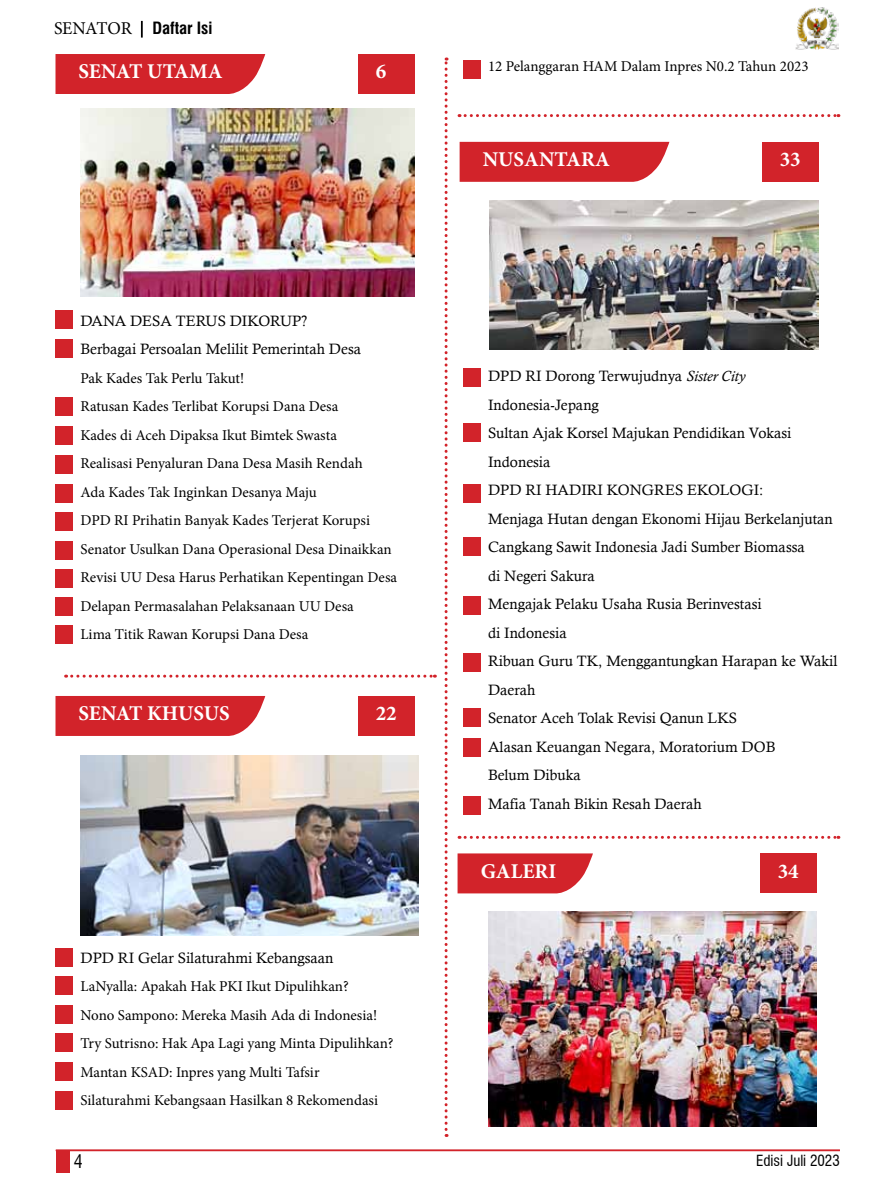
<style>
.page{position:relative;width:893px;height:1191px;background:#fff}
.page>*{position:absolute;margin:0;border:0;box-sizing:border-box;transform-origin:0 0}
.t1{font:700 21px "Minion Pro";color:#fff}
.t2{font:condensed 18px "Swiss 721 BT";color:#000}
.t3{font:700 condensed 16.5px "Swiss 721 BT";color:#000}
.t4{font:15px/28.5px "Minion Pro";color:#000}
.t5{font:15px/28.5px "Calisto";color:#000}
.t6{font:condensed 15px "Swiss 721 BT";color:#000}
.s1{font-family:"Minion Pro";font-weight:400;font-stretch:normal;font-size:18px}
.s2{font-style:italic}
</style>
<div class="page">
<div style="left:56px;top:1150px;width:13px;height:23px;background:#d2232a"></div>
<hr style="left:56px;top:1149px;width:784px;height:2px;background:#d2232a">
<svg style="left:141px;top:21px;width:2px;height:17px"></svg>
<img style="left:796px;top:8px;width:43px;height:42px">
<svg style="left:458px;top:853px;width:135px;height:40px;background:#d5363c"></svg>
<div style="left:760px;top:853px;width:57px;height:40px;background:#d2232a"></div>
<div style="left:56px;top:54px;width:209px;height:40px;background:#d2232a"></div>
<div style="left:358px;top:54px;width:57px;height:40px;background:#d2232a"></div>
<div style="left:56px;top:696px;width:209px;height:40px;background:#d2232a"></div>
<div style="left:358px;top:696px;width:57px;height:40px;background:#d2232a"></div>
<div style="left:56px;top:310px;width:17px;height:19px;background:#d2232a"></div>
<div style="left:56px;top:340px;width:17px;height:18px;background:#d2232a"></div>
<div style="left:56px;top:398px;width:17px;height:18px;background:#d2232a"></div>
<svg style="left:460px;top:142px;width:209px;height:40px;background:#d42e35"></svg>
<div style="left:762px;top:142px;width:57px;height:40px;background:#d2232a"></div>
<svg style="left:66px;top:674px;width:369px;height:3px"></svg>
<svg style="left:445px;top:58px;width:3px;height:1079px"></svg>
<div style="left:463px;top:368px;width:17px;height:18px;background:#d2232a"></div>
<div style="left:463px;top:596px;width:17px;height:18px;background:#d2232a"></div>
<div style="left:463px;top:653px;width:17px;height:18px;background:#d2232a"></div>
<div style="left:463px;top:709px;width:17px;height:18px;background:#d2232a"></div>
<div style="left:56px;top:426px;width:17px;height:18px;background:#d2232a"></div>
<div style="left:56px;top:948px;width:17px;height:18px;background:#d2232a"></div>
<div style="left:56px;top:1005px;width:17px;height:18px;background:#d2232a"></div>
<div style="left:56px;top:455px;width:17px;height:18px;background:#d2232a"></div>
<div style="left:56px;top:484px;width:17px;height:18px;background:#d2232a"></div>
<div style="left:463px;top:738px;width:17px;height:18px;background:#d2232a"></div>
<div style="left:56px;top:512px;width:17px;height:18px;background:#d2232a"></div>
<div style="left:56px;top:541px;width:17px;height:19px;background:#d2232a"></div>
<div style="left:56px;top:569px;width:17px;height:18px;background:#d2232a"></div>
<div style="left:56px;top:625px;width:17px;height:18px;background:#d2232a"></div>
<div style="left:56px;top:1033px;width:17px;height:18px;background:#d2232a"></div>
<svg style="left:459px;top:836px;width:380px;height:3px"></svg>
<div style="left:463px;top:60px;width:17px;height:18px;background:#d2232a"></div>
<div style="left:56px;top:1091px;width:17px;height:18px;background:#d2232a"></div>
<svg style="left:459px;top:114px;width:380px;height:3px"></svg>
<div style="left:463px;top:537px;width:17px;height:18px;background:#d2232a"></div>
<div style="left:463px;top:423px;width:17px;height:18px;background:#d2232a"></div>
<div style="left:463px;top:484px;width:17px;height:18px;background:#d2232a"></div>
<div style="left:56px;top:597px;width:17px;height:18px;background:#d2232a"></div>
<div style="left:56px;top:976px;width:17px;height:18px;background:#d2232a"></div>
<div style="left:56px;top:1062px;width:17px;height:18px;background:#d2232a"></div>
<div style="left:463px;top:797px;width:17px;height:18px;background:#d2232a"></div>
<img style="left:488px;top:911px;width:329px;height:215px">
<img style="left:489px;top:201px;width:330px;height:148px">
<img style="left:80px;top:756px;width:338px;height:179px">
<img style="left:80px;top:108px;width:335px;height:188px">
<p class="t3" style="left:54px;top:18px;width:160px"><span class="s1">SENATOR</span> Daftar Isi</p>
<h1 class="t1" style="left:79px;top:57px;width:145px">SENAT UTAMA</h1>
<h1 class="t1" style="left:376px;top:57px;width:12px">6</h1>
<p class="t5" style="left:80px;top:306px;width:282px">DANA DESA TERUS DIKORUP?<br>Berbagai Persoalan Melilit Pemerintah Desa</p>
<p class="t4" style="left:80px;top:363px;width:318px">Pak Kades Tak Perlu Takut!<br>Ratusan Kades Terlibat Korupsi Dana Desa<br>Kades di Aceh Dipaksa Ikut Bimtek Swasta<br>Realisasi Penyaluran Dana Desa Masih Rendah<br>Ada Kades Tak Inginkan Desanya Maju<br>DPD RI Prihatin Banyak Kades Terjerat Korupsi Senator Usulkan Dana Operasional Desa Dinaikkan Revisi UU Desa Harus Perhatikan Kepentingan Desa Delapan Permasalahan Pelaksanaan UU Desa<br>Lima Titik Rawan Korupsi Dana Desa</p>
<h1 class="t1" style="left:79px;top:698px;width:153px">SENAT KHUSUS</h1>
<h1 class="t1" style="left:376px;top:698px;width:22px">22</h1>
<p class="t5" style="left:80px;top:943px;width:254px">DPD RI Gelar Silaturahmi Kebangsaan</p>
<p class="t4" style="left:80px;top:972px;width:315px">LaNyalla: Apakah Hak PKI Ikut Dipulihkan?<br>Nono Sampono: Mereka Masih Ada di Indonesia!<br>Try Sutrisno: Hak Apa Lagi yang Minta Dipulihkan?<br>Mantan KSAD: Inpres yang Multi Tafsir<br>Silaturahmi Kebangsaan Hasilkan 8 Rekomendasi</p>
<p class="t4" style="left:488px;top:52px;width:322px">12 Pelanggaran HAM Dalam Inpres N0.2 Tahun 2023</p>
<h1 class="t1" style="left:483px;top:144px;width:129px">NUSANTARA</h1>
<h1 class="t1" style="left:780px;top:144px;width:22px">33</h1>
<p class="t5" style="left:488px;top:361px;width:351px">DPD RI Dorong Terwujudnya <span class="s2">Sister City<br></span>Indonesia-Jepang<br>Sultan Ajak Korsel Majukan Pendidikan Vokasi<br>Indonesia<br>DPD RI HADIRI KONGRES EKOLOGI:<br>Menjaga Hutan dengan Ekonomi Hijau Berkelanjutan<br>Cangkang Sawit Indonesia Jadi Sumber Biomassa<br>di Negeri Sakura<br>Mengajak Pelaku Usaha Rusia Berinvestasi<br>di Indonesia<br>Ribuan Guru TK, Menggantungkan Harapan ke Wakil<br>Daerah<br>Senator Aceh Tolak Revisi Qanun LKS<br>Alasan Keuangan Negara, Moratorium DOB<br>Belum Dibuka<br>Mafia Tanah Bikin Resah Daerah</p>
<h1 class="t1" style="left:481px;top:856px;width:77px">GALERI</h1>
<h1 class="t1" style="left:778px;top:856px;width:22px">34</h1>
<p class="t2" style="left:74px;top:1150px;width:10px">4</p>
<p class="t6" style="left:756px;top:1151px;width:85px">Edisi Juli 2023</p>
</div>
